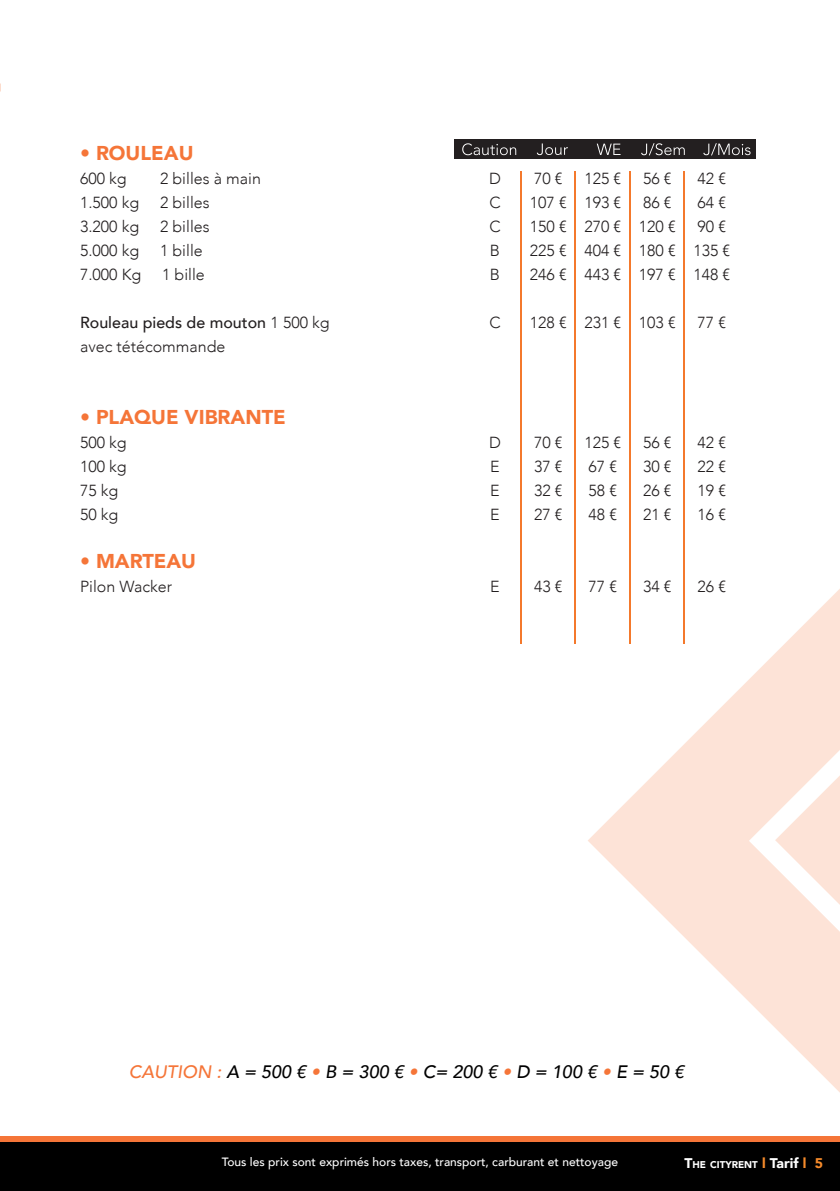
<style>
.page{position:relative;width:840px;height:1191px;background:#fff}
.page>*{position:absolute;margin:0;border:0;box-sizing:border-box;transform-origin:0 0}
.t1{font:900 20px "Avenir";color:#f57538}
.t2{font:italic 500 18px "Avenir";color:#000001}
.t3{font:300 16px "Avenir";color:#231f20}
.t4{font:500 16px "Avenir";color:#231f20}
.t5{font:500 12px "Avenir";color:#fff}
.t6{font:900 9.8px "Avenir";color:#fff}
.s1{font-weight:300}
.s2{color:#f57538}
.s3{font-size:14px}
.s4{font-size:14px;color:#f68b2b}
</style>
<div class="page">
<div style="left:0;top:1141px;width:839px;height:50px;background:#000"></div>
<div style="left:0;top:1136px;width:839px;height:5px;background:#f57538"></div>
<svg style="left:588px;top:571px;width:251px;height:521px"></svg>
<div style="left:454px;top:140px;width:301px;height:19px;background:#231f20"></div>
<svg style="left:703px;top:143px;width:47px;height:12px"></svg>
<svg style="left:641px;top:143px;width:43px;height:12px"></svg>
<svg style="left:597px;top:144px;width:23px;height:11px"></svg>
<svg style="left:537px;top:143px;width:30px;height:12px"></svg>
<svg style="left:462px;top:143px;width:54px;height:12px"></svg>
<hr style="left:520px;top:172px;width:1px;height:472px;background:#f4792c">
<hr style="left:574px;top:172px;width:2px;height:472px;background:#f4792c">
<hr style="left:628px;top:172px;width:2px;height:472px;background:#f4792c">
<hr style="left:683px;top:172px;width:1px;height:472px;background:#f4792c">
<p class="t1" style="left:80px;top:136px;width:115px">• ROULEAU</p>
<p class="t3" style="left:80px;top:169px;width:48px">600 kg</p>
<p class="t3" style="left:160px;top:169px;width:102px">2 billes à main</p>
<p class="t3" style="left:80px;top:193px;width:61px">1.500 kg</p>
<p class="t3" style="left:160px;top:193px;width:51px">2 billes</p>
<p class="t3" style="left:80px;top:217px;width:61px">3.200 kg</p>
<p class="t3" style="left:160px;top:217px;width:51px">2 billes</p>
<p class="t3" style="left:80px;top:241px;width:61px">5.000 kg</p>
<p class="t3" style="left:160px;top:241px;width:44px">1 bille</p>
<p class="t3" style="left:80px;top:265px;width:63px">7.000 Kg</p>
<p class="t3" style="left:162px;top:265px;width:44px">1 bille</p>
<p class="t4" style="left:80px;top:308px;width:251px">Rouleau pieds de mouton <span class="s1">1 500 kg</span></p>
<p class="t3" style="left:80px;top:337px;width:147px">avec tétécommande</p>
<p class="t1" style="left:80px;top:400px;width:207px">• PLAQUE VIBRANTE</p>
<p class="t3" style="left:80px;top:433px;width:48px">500 kg</p>
<p class="t3" style="left:80px;top:457px;width:48px">100 kg</p>
<p class="t3" style="left:80px;top:481px;width:40px">75 kg</p>
<p class="t3" style="left:80px;top:505px;width:40px">50 kg</p>
<p class="t1" style="left:80px;top:544px;width:117px">• MARTEAU</p>
<p class="t3" style="left:80px;top:577px;width:93px">Pilon Wacker</p>
<p class="t3" style="left:488px;top:169px;width:13px">D</p>
<p class="t3" style="left:489px;top:193px;width:13px">C</p>
<p class="t3" style="left:489px;top:217px;width:13px">C</p>
<p class="t3" style="left:489px;top:241px;width:12px">B</p>
<p class="t3" style="left:489px;top:265px;width:12px">B</p>
<p class="t3" style="left:489px;top:313px;width:13px">C</p>
<p class="t3" style="left:534px;top:169px;width:30px">70 €</p>
<p class="t3" style="left:529px;top:193px;width:38px">107 €</p>
<p class="t3" style="left:529px;top:217px;width:38px">150 €</p>
<p class="t3" style="left:529px;top:241px;width:38px">225 €</p>
<p class="t3" style="left:529px;top:265px;width:38px">246 €</p>
<p class="t3" style="left:529px;top:313px;width:38px">128 €</p>
<p class="t3" style="left:584px;top:169px;width:38px">125 €</p>
<p class="t3" style="left:584px;top:193px;width:38px">193 €</p>
<p class="t3" style="left:584px;top:217px;width:38px">270 €</p>
<p class="t3" style="left:584px;top:241px;width:38px">404 €</p>
<p class="t3" style="left:584px;top:265px;width:38px">443 €</p>
<p class="t3" style="left:584px;top:313px;width:38px">231 €</p>
<p class="t3" style="left:642px;top:169px;width:30px">56 €</p>
<p class="t3" style="left:642px;top:193px;width:30px">86 €</p>
<p class="t3" style="left:638px;top:217px;width:38px">120 €</p>
<p class="t3" style="left:638px;top:241px;width:38px">180 €</p>
<p class="t3" style="left:638px;top:265px;width:38px">197 €</p>
<p class="t3" style="left:638px;top:313px;width:38px">103 €</p>
<p class="t3" style="left:697px;top:169px;width:30px">42 €</p>
<p class="t3" style="left:697px;top:193px;width:30px">64 €</p>
<p class="t3" style="left:697px;top:217px;width:30px">90 €</p>
<p class="t3" style="left:693px;top:241px;width:38px">135 €</p>
<p class="t3" style="left:693px;top:265px;width:38px">148 €</p>
<p class="t3" style="left:697px;top:313px;width:30px">77 €</p>
<p class="t3" style="left:488px;top:433px;width:13px">D</p>
<p class="t3" style="left:490px;top:457px;width:11px">E</p>
<p class="t3" style="left:490px;top:481px;width:11px">E</p>
<p class="t3" style="left:490px;top:505px;width:11px">E</p>
<p class="t3" style="left:490px;top:577px;width:11px">E</p>
<p class="t3" style="left:534px;top:433px;width:30px">70 €</p>
<p class="t3" style="left:534px;top:457px;width:30px">37 €</p>
<p class="t3" style="left:534px;top:481px;width:30px">32 €</p>
<p class="t3" style="left:534px;top:505px;width:30px">27 €</p>
<p class="t3" style="left:584px;top:433px;width:38px">125 €</p>
<p class="t3" style="left:588px;top:457px;width:30px">67 €</p>
<p class="t3" style="left:588px;top:481px;width:30px">58 €</p>
<p class="t3" style="left:588px;top:505px;width:30px">48 €</p>
<p class="t3" style="left:642px;top:433px;width:30px">56 €</p>
<p class="t3" style="left:642px;top:457px;width:30px">30 €</p>
<p class="t3" style="left:642px;top:481px;width:30px">26 €</p>
<p class="t3" style="left:642px;top:505px;width:30px">21 €</p>
<p class="t3" style="left:534px;top:577px;width:30px">43 €</p>
<p class="t3" style="left:588px;top:577px;width:30px">77 €</p>
<p class="t3" style="left:642px;top:577px;width:30px">34 €</p>
<p class="t3" style="left:697px;top:433px;width:30px">42 €</p>
<p class="t3" style="left:697px;top:457px;width:30px">22 €</p>
<p class="t3" style="left:697px;top:481px;width:30px">19 €</p>
<p class="t3" style="left:697px;top:505px;width:30px">16 €</p>
<p class="t3" style="left:697px;top:577px;width:30px">26 €</p>
<p class="t2" style="left:129px;top:1060px;width:556px"><span class="s2">CAUTION :</span> A = 500 € <span class="s2">•</span> B = 300 € <span class="s2">•</span> C= 200 € <span class="s2">•</span> D = 100 € <span class="s2">•</span> E = 50 €</p>
<p class="t5" style="left:222px;top:1151px;width:397px">Tous les prix sont exprimés hors taxes, transport, carburant et nettoyage</p>
<p class="t6" style="left:684px;top:1156px;width:140px"><span class="s3">T</span>HE CITYRENT <span class="s4">l</span> <span class="s3">Tarif</span> <span class="s4">l 5</span></p>
</div>
